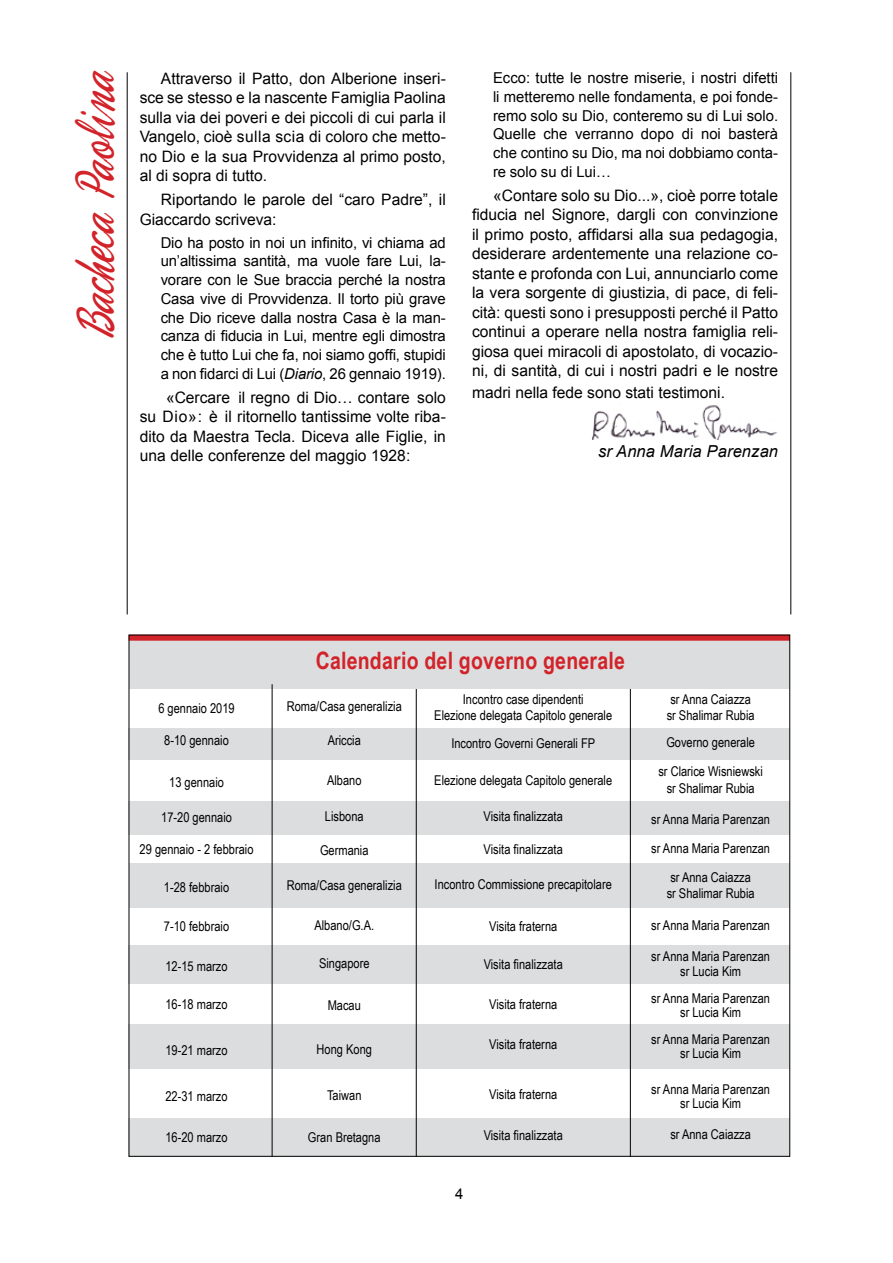
<style>
.page{position:relative;width:893px;height:1263px;background:#fff}
.page>*{position:absolute;margin:0;border:0;box-sizing:border-box;transform-origin:0 0}
.t1{font:57px "Phoenix Script FLF";color:#d2232a;scale:.7 1}
.t2{font:700 24px "Arial Narrow";letter-spacing:.01em;color:#d2232a}
.t3{font:italic 16.5px "Arial";letter-spacing:.01em;color:#000}
.t4{font:15.75px/19.5px "Arial";color:#000;text-align:justify}
.t5{font:15px/18.8px "Arial";letter-spacing:-.01em;color:#000;text-align:justify}
.t6{font:13.5px/14.2px "Arial Narrow";color:#000;text-align:center}
.s1{font-style:italic}
</style>
<div class="page">
<div style="left:129px;top:1118px;width:661px;height:39px;background:#dcddde"></div>
<hr style="left:127px;top:72px;width:1px;height:542px;background:#000">
<hr style="left:791px;top:72px;width:1px;height:542px;background:#000">
<img style="left:592px;top:405px;width:185px;height:34px">
<div style="left:129px;top:945px;width:661px;height:38px;background:#dcddde"></div>
<div style="left:129px;top:1024px;width:661px;height:45px;background:#dcddde"></div>
<div style="left:129px;top:801px;width:661px;height:33px;background:#dcddde"></div>
<div style="left:129px;top:728px;width:661px;height:32px;background:#dcddde"></div>
<div style="left:129px;top:863px;width:660px;height:45px;background:#dcddde"></div>
<hr style="left:416px;top:684px;width:1px;height:473px;background:#000">
<hr style="left:630px;top:684px;width:1px;height:473px;background:#000">
<div style="left:129px;top:638px;width:660px;height:51px;background:#dcddde"></div>
<hr style="left:272px;top:684px;width:1px;height:473px;background:#000">
<div style="left:129px;top:635px;width:661px;height:6px;background:#d2232a"></div>
<h1 class="t1" style="left:66px;top:340px;width:388px;rotate:-90deg">Bacheca Paolina</h1>
<p class="t4" style="left:140px;top:68px;width:308px;text-indent:21px">Attraverso il Patto, don Alberione inseri&shy;sce se stesso e la nascente Famiglia Paolina sulla via dei poveri e dei piccoli di cui parla il Vangelo, cioè sulla scia di coloro che metto&shy;no Dio e la sua Provvidenza al primo posto, al di sopra di tutto.</p>
<p class="t4" style="left:140px;top:190px;width:308px;text-indent:21px">Riportando le parole del “caro Padre”, il<br>Giaccardo scriveva:</p>
<p class="t5" style="left:161px;top:233px;width:287px">Dio ha posto in noi un infinito, vi chiama ad un’altissima santità, ma vuole fare Lui, la&shy;vorare con le Sue braccia perché la nostra Casa vive di Provvidenza. Il torto più grave che Dio riceve dalla nostra Casa è la man&shy;canza di fiducia in Lui, mentre egli dimostra che è tutto Lui che fa, noi siamo goffi, stupidi a non fidarci di Lui (<span class="s1">Diario</span>, 26 gennaio 1919).</p>
<p class="t4" style="left:140px;top:387px;width:308px;text-indent:26px">«Cercare il regno di Dio… contare solo su Dio»: è il ritornello tantissime volte riba&shy;dito da Maestra Tecla. Diceva alle Figlie, in una delle conferenze del maggio 1928:</p>
<p class="t5" style="left:493px;top:68px;width:287px">Ecco: tutte le nostre miserie, i nostri difetti li metteremo nelle fondamenta, e poi fonde&shy;remo solo su Dio, conteremo su di Lui solo.<br>Quelle che verranno dopo di noi basterà che contino su Dio, ma noi dobbiamo conta&shy;re solo su di Lui…</p>
<p class="t4" style="left:472px;top:185px;width:308px;text-indent:21px">«Contare solo su Dio...», cioè porre totale fiducia nel Signore, dargli con convinzione il primo posto, affidarsi alla sua pedagogia, desiderare ardentemente una relazione co&shy;stante e profonda con Lui, annunciarlo come la vera sorgente di giustizia, di pace, di feli&shy;cità: questi sono i presupposti perché il Patto continui a operare nella nostra famiglia reli&shy;giosa quei miracoli di apostolato, di vocazio&shy;ni, di santità, di cui i nostri padri e le nostre</p>
<p class="t4" style="left:472px;top:382px;width:255px">madri nella fede sono stati testimoni.</p>
<p class="t3" style="left:598px;top:440px;width:182px">sr Anna Maria Parenzan</p>
<p class="t6" style="left:158px;top:700px;width:78px">6 gennaio 2019</p>
<p class="t6" style="left:164px;top:732px;width:66px">8-10 gennaio</p>
<p class="t6" style="left:169px;top:774px;width:56px">13 gennaio</p>
<p class="t6" style="left:161px;top:810px;width:72px">17-20 gennaio</p>
<p class="t6" style="left:140px;top:841px;width:115px">29 gennaio - 2 febbraio</p>
<p class="t6" style="left:164px;top:879px;width:67px">1-28 febbraio</p>
<p class="t6" style="left:164px;top:919px;width:67px">7-10 febbraio</p>
<p class="t6" style="left:165px;top:958px;width:64px">12-15 marzo</p>
<p class="t6" style="left:165px;top:996px;width:64px">16-18 marzo</p>
<p class="t6" style="left:165px;top:1042px;width:64px">19-21 marzo</p>
<p class="t6" style="left:165px;top:1088px;width:64px">22-31 marzo</p>
<p class="t6" style="left:165px;top:1129px;width:64px">16-20 marzo</p>
<h2 class="t2" style="left:316px;top:643px;width:311px">Calendario del governo generale</h2>
<p class="t6" style="left:287px;top:699px;width:117px">Roma/Casa generalizia</p>
<p class="t6" style="left:328px;top:733px;width:35px">Ariccia</p>
<p class="t6" style="left:327px;top:773px;width:36px">Albano</p>
<p class="t6" style="left:325px;top:808px;width:40px">Lisbona</p>
<p class="t6" style="left:320px;top:842px;width:50px">Germania</p>
<p class="t6" style="left:287px;top:878px;width:117px">Roma/Casa generalizia</p>
<p class="t6" style="left:314px;top:917px;width:61px">Albano/G.A.</p>
<p class="t6" style="left:319px;top:955px;width:52px">Singapore</p>
<p class="t6" style="left:328px;top:997px;width:35px">Macau</p>
<p class="t6" style="left:317px;top:1041px;width:57px">Hong Kong</p>
<p class="t6" style="left:327px;top:1088px;width:36px">Taiwan</p>
<p class="t6" style="left:308px;top:1129px;width:74px">Gran Bretagna</p>
<p class="t6" style="left:434px;top:691px;width:179px;line-height:16.2px">Incontro case dipendenti<br>Elezione delegata Capitolo generale</p>
<p class="t6" style="left:451px;top:735px;width:145px">Incontro Governi Generali FP</p>
<p class="t6" style="left:434px;top:773px;width:179px">Elezione delegata Capitolo generale</p>
<p class="t6" style="left:484px;top:808px;width:81px">Visita finalizzata</p>
<p class="t6" style="left:484px;top:841px;width:81px">Visita finalizzata</p>
<p class="t6" style="left:435px;top:877px;width:179px">Incontro Commissione precapitolare</p>
<p class="t6" style="left:489px;top:919px;width:70px">Visita fraterna</p>
<p class="t6" style="left:484px;top:956px;width:81px">Visita finalizzata</p>
<p class="t6" style="left:489px;top:996px;width:70px">Visita fraterna</p>
<p class="t6" style="left:489px;top:1036px;width:70px">Visita fraterna</p>
<p class="t6" style="left:489px;top:1086px;width:70px">Visita fraterna</p>
<p class="t6" style="left:484px;top:1128px;width:81px">Visita finalizzata</p>
<p class="t5" style="left:455px;top:1184px;width:10px">4</p>
<p class="t6" style="left:667px;top:690px;width:89px;line-height:16.2px;text-align:left">sr Anna Caiazza sr Shalimar Rubia</p>
<p class="t6" style="left:658px;top:728px;width:106px;line-height:29px">Governo generale<br>sr Clarice Wisniewski</p>
<p class="t6" style="left:667px;top:780px;width:89px">sr Shalimar Rubia</p>
<p class="t6" style="left:651px;top:804px;width:120px;line-height:29.1px">sr Anna Maria Parenzan sr Anna Maria Parenzan sr Anna Caiazza</p>
<p class="t6" style="left:667px;top:886px;width:89px">sr Shalimar Rubia</p>
<p class="t6" style="left:651px;top:918px;width:120px">sr Anna Maria Parenzan</p>
<p class="t6" style="left:651px;top:949px;width:120px">sr Anna Maria Parenzan sr Lucia Kim</p>
<p class="t6" style="left:651px;top:990px;width:120px">sr Anna Maria Parenzan sr Lucia Kim</p>
<p class="t6" style="left:651px;top:1031px;width:120px">sr Anna Maria Parenzan sr Lucia Kim</p>
<p class="t6" style="left:651px;top:1081px;width:120px">sr Anna Maria Parenzan sr Lucia Kim</p>
<p class="t6" style="left:670px;top:1127px;width:82px">sr Anna Caiazza</p>
</div>
